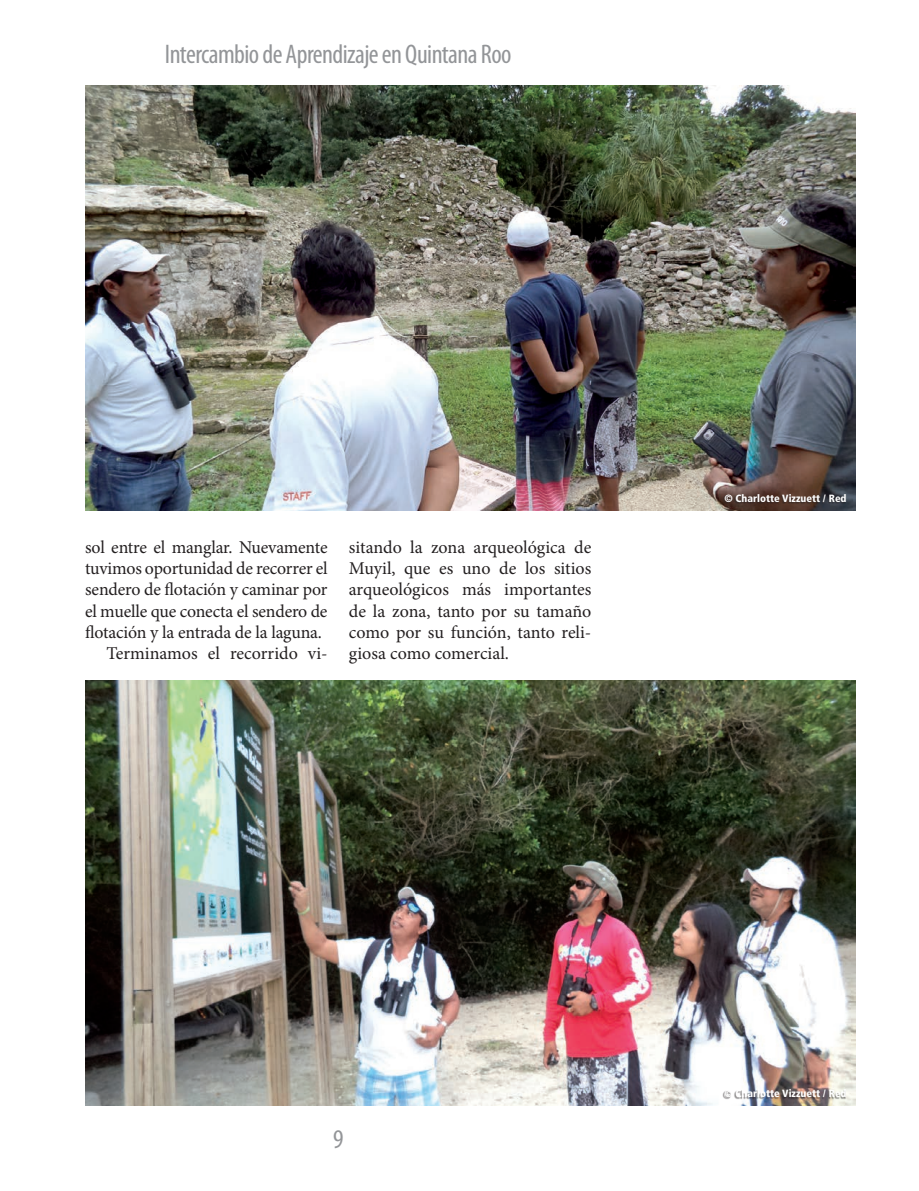
<style>
.page{position:relative;width:919px;height:1191px;background:#fff}
.page>*{position:absolute;margin:0;border:0;box-sizing:border-box;transform-origin:0 0}
.t1{font:condensed 27px "Myriad Pro";letter-spacing:-.02em;color:#939598}
.t2{font:18px/21.3px "Minion Pro";letter-spacing:-.01em;color:#231f20;text-align:justify}
.t3{font:900 condensed 10.5px "Frutiger LT Std";color:#fff}
</style>
<div class="page">
<img style="left:85px;top:85px;width:770px;height:425px">
<img style="left:85px;top:680px;width:770px;height:426px">
<div style="left:722px;top:494px;width:124px;height:10px;background:#231f20;opacity:.5"></div>
<div style="left:722px;top:1090px;width:124px;height:9px;background:#231f20;opacity:.5"></div>
<h1 class="t1" style="left:165px;top:40px;width:348px">Intercambio de Aprendizaje en Quintana Roo</h1>
<p class="t2" style="left:85px;top:536px;width:244px">sol entre el manglar. Nuevamente</p>
<p class="t2" style="left:85px;top:558px;width:244px">tuvimos oportunidad de recorrer el</p>
<p class="t2" style="left:85px;top:579px;width:244px">sendero de flotación y caminar por</p>
<p class="t2" style="left:85px;top:600px;width:244px">el muelle que conecta el sendero de</p>
<p class="t2" style="left:85px;top:621px;width:238px">flotación y la entrada de la laguna.</p>
<p class="t2" style="left:106px;top:643px;width:223px">Terminamos el recorrido vi-</p>
<p class="t2" style="left:349px;top:536px;width:244px">sitando la zona arqueológica de Muyil, que es uno de los sitios arqueológicos más importantes de la zona, tanto por su tamaño como por su función, tanto reli&shy;giosa como comercial.</p>
<p class="t3" style="left:724px;top:492px;width:124px">© Charlotte Vizzuett / Red</p>
<h1 class="t1" style="left:333px;top:1124px;width:12px">9</h1>
<p class="t3" style="left:724px;top:1087px;width:124px">© Charlotte Vizzuett / Red</p>
</div>
